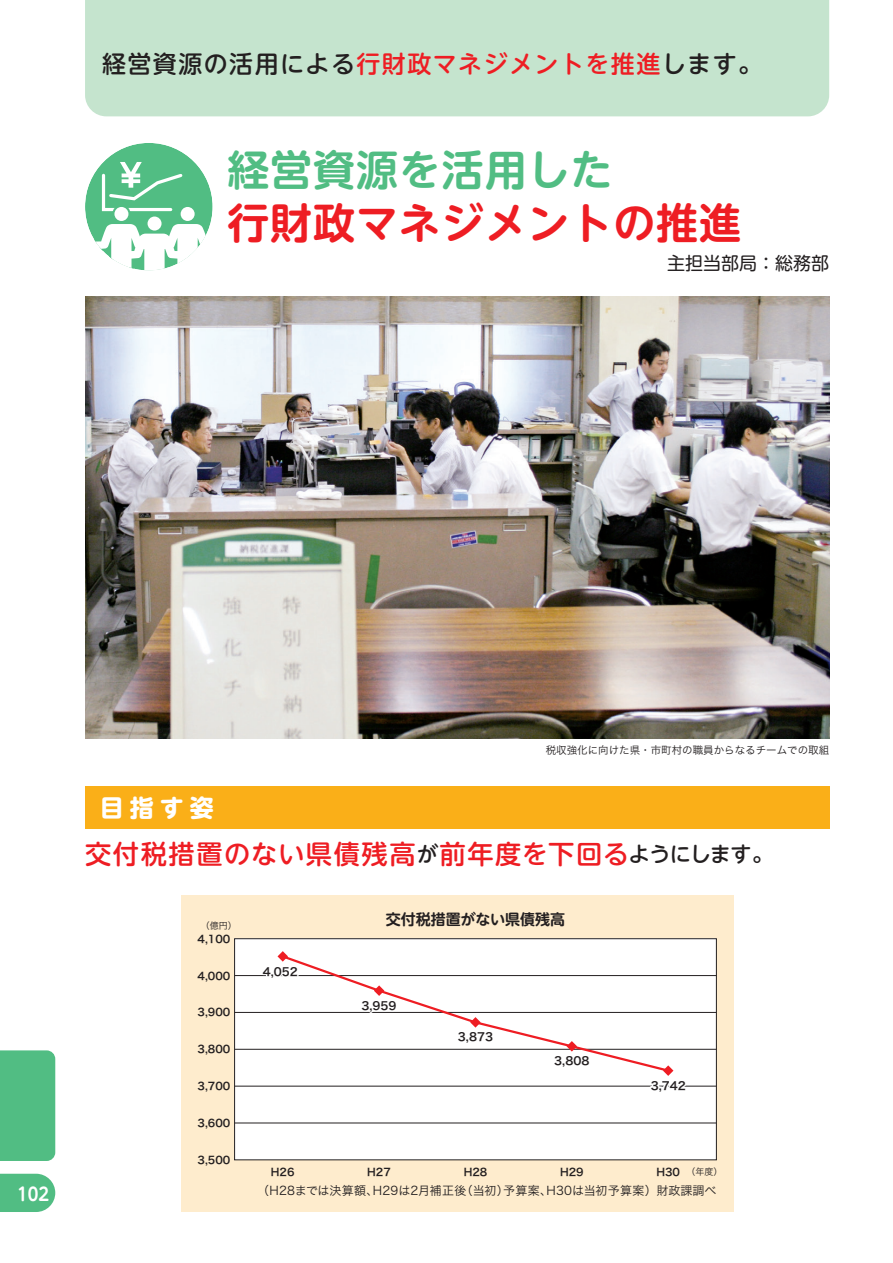
<style>
.page{position:relative;width:893px;height:1263px;background:#fff}
.page>*{position:absolute;margin:0;border:0;box-sizing:border-box;transform-origin:0 0}
.t1{font:700 42px "UD Shin M Go Pro De";letter-spacing:.02em;color:#ee1d23}
.t2{font:700 42px "UD Shin M Go Pro De";letter-spacing:.02em;color:#51bd83}
.t3{font:500 26.25px "UD Shin M Go Pro";letter-spacing:.06em;color:#ee1d23}
.t4{font:500 24px "UD Shin M Go Pro";letter-spacing:.06em;color:#231f20}
.t5{font:700 24px "UD Shin M Go Pro";color:#fff}
.t6{font:18px "UD Shin M Go Pro";color:#231f20}
.t7{font:700 18px "UD Shin M Go Pro De";color:#fff;scale:.9 1}
.t8{font:700 15px "UD Shin M Go Pro De";color:#231f20}
.t9{font:12px "Hira Kaku Pro W3";color:#231f20}
.t10{font:11.25px "Hira Kaku Pro W6";color:#231f20}
.t11{font:10.5px "Hira Kaku Pro W6";color:#231f20}
.t12{font:10.5px "Hira Kaku Pro W3";color:#231f20}
.t13{font:9px "Hira Kaku Pro W3";color:#231f20}
.s1{color:#ee1d23}
.s2{font-size:21px;color:#231f20}
</style>
<div class="page">
<img style="left:85px;top:297px;width:744px;height:442px">
<div style="left:85px;top:0;width:744px;height:116px;background:#c5e4ce"></div>
<div style="left:85px;top:143px;width:128px;height:127px;background:#51bd83;border-radius:50%"></div>
<svg style="left:100px;top:162px;width:85px;height:51px"></svg>
<div style="left:112px;top:205px;width:19px;height:18px;border:4px solid #51bd83;border-radius:50%"></div>
<div style="left:114px;top:207px;width:14px;height:14px;background:#fff;border-radius:50%"></div>
<div style="left:181px;top:207px;width:14px;height:14px;background:#fff;border-radius:50%"></div>
<div style="left:148px;top:217px;width:14px;height:14px;background:#fff;border-radius:50%"></div>
<svg style="left:86px;top:219px;width:126px;height:51px"></svg>
<div style="left:85px;top:786px;width:744px;height:43px;background:#faaf18"></div>
<div style="left:181px;top:895px;width:552px;height:317px;background:#feeccd"></div>
<div style="left:235px;top:939px;width:481px;height:221px;background:#fff"></div>
<hr style="left:235px;top:1123px;width:481px;height:1px;background:#231f20">
<hr style="left:235px;top:1086px;width:481px;height:1px;background:#231f20">
<hr style="left:235px;top:1049px;width:481px;height:1px;background:#231f20">
<hr style="left:235px;top:1012px;width:481px;height:1px;background:#231f20">
<div style="left:234px;top:938px;width:483px;height:222px;border:1px solid #231f20"></div>
<hr style="left:235px;top:975px;width:481px;height:1px;background:#231f20">
<svg style="left:258px;top:951px;width:27px;height:62px"></svg>
<svg style="left:641px;top:1068px;width:48px;height:19px"></svg>
<svg style="left:280px;top:953px;width:391px;height:120px"></svg>
<svg style="left:0;top:1174px;width:55px;height:38px"></svg>
<div style="left:0;top:1050px;width:55px;height:111px;background:#51bd83"></div>
<h3 class="t4" style="left:102px;top:45px;width:662px">経営資源の活用による<span class="s1">行財政マネジメントを推進</span>します。</h3>
<h1 class="t2" style="left:227px;top:136px;width:387px">経営資源を活用した</h1>
<h1 class="t1" style="left:227px;top:189px;width:515px">行財政マネジメントの推進</h1>
<h3 class="t6" style="left:667px;top:248px;width:163px">主担当部局：総務部</h3>
<h3 class="t7" style="left:17px;top:1179px;width:37px">102</h3>
<p class="t12" style="left:546px;top:741px;width:285px">税収強化に向けた県・市町村の職員からなるチームでの取組</p>
<h3 class="t5" style="left:100px;top:788px;width:116px">目指す姿</h3>
<h2 class="t3" style="left:85px;top:832px;width:690px">交付税措置のない県債残高<span class="s2">が</span>前年度を下回る<span class="s2">ようにします。</span></h2>
<p class="t13" style="left:201px;top:917px;width:37px">（億円）</p>
<p class="t11" style="left:198px;top:929px;width:34px">4,100</p>
<p class="t11" style="left:198px;top:966px;width:34px">4,000</p>
<p class="t11" style="left:198px;top:1003px;width:34px">3,900</p>
<p class="t11" style="left:198px;top:1040px;width:34px">3,800</p>
<p class="t11" style="left:198px;top:1077px;width:34px">3,700</p>
<p class="t11" style="left:198px;top:1114px;width:34px">3,600</p>
<p class="t11" style="left:198px;top:1150px;width:34px">3,500</p>
<p class="t10" style="left:263px;top:961px;width:37px">4,052</p>
<h3 class="t8" style="left:386px;top:907px;width:181px">交付税措置がない県債残高</h3>
<p class="t10" style="left:362px;top:995px;width:37px">3,959</p>
<p class="t10" style="left:458px;top:1027px;width:37px">3,873</p>
<p class="t10" style="left:554px;top:1051px;width:37px">3,808</p>
<p class="t10" style="left:651px;top:1075px;width:37px">3,742</p>
<p class="t11" style="left:271px;top:1163px;width:25px">H26</p>
<p class="t11" style="left:367px;top:1163px;width:25px">H27</p>
<p class="t11" style="left:464px;top:1163px;width:25px">H28</p>
<p class="t11" style="left:560px;top:1163px;width:25px">H29</p>
<p class="t11" style="left:656px;top:1163px;width:25px">H30</p>
<p class="t13" style="left:687px;top:1164px;width:38px">（年度）</p>
<p class="t9" style="left:257px;top:1179px;width:461px">（H28までは決算額、H29は2月補正後（当初）予算案、H30は当初予算案）財政課調べ</p>
</div>
